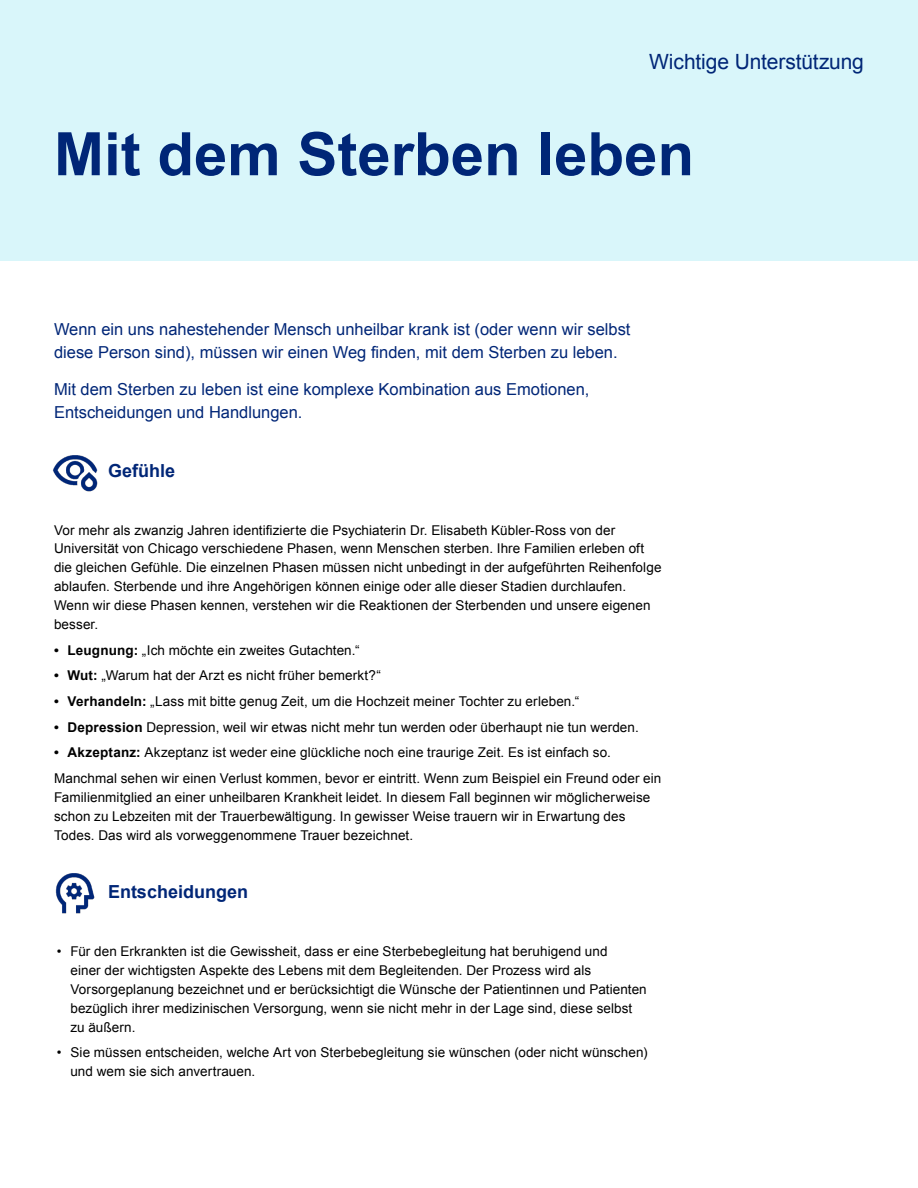
<style>
.page{position:relative;width:918px;height:1188px;background:#fff}
.page>*{position:absolute;margin:0;border:0;box-sizing:border-box;transform-origin:0 0}
.Arial-Headline{font:700 60px "Arial";color:#002677}
.Product_label_-_Right_aligned{font:21px "Arial";letter-spacing:-.005em;color:#002677}
.Arial-Subhead{font:700 18px "Arial";color:#002677}
.Intro-Arial{font:16.5px/23.1px "Arial";color:#002677}
.Body{font:13.5px/18.9px "Arial";letter-spacing:.005em;color:#000}
.s1{font-weight:700}
</style>
<div class="page">
<div style="left:0;top:0;width:918px;height:261px;background:#d9f6fa"></div>
<img style="left:52px;top:455px;width:46px;height:37px">
<img style="left:55px;top:873px;width:40px;height:41px">
<p class="Product_label_-_Right_aligned" style="left:649px;top:48px;width:216px">Wichtige Unterstützung</p>
<p class="Arial-Headline" style="left:54px;top:115px;width:642px">Mit dem Sterben leben</p>
<p class="Intro-Arial" style="left:54px;top:318px;width:578px">Wenn ein uns nahestehender Mensch unheilbar krank ist (oder wenn wir selbst diese Person sind), müssen wir einen Weg finden, mit dem Sterben zu leben.</p>
<p class="Intro-Arial" style="left:54px;top:378px;width:537px">Mit dem Sterben zu leben ist eine komplexe Kombination aus Emotionen,<br>Entscheidungen und Handlungen.</p>
<p class="Arial-Subhead" style="left:108px;top:459px;width:69px">Gefühle</p>
<p class="Body" style="left:54px;top:520px;width:609px">Vor mehr als zwanzig Jahren identifizierte die Psychiaterin Dr. Elisabeth Kübler-Ross von der Universität von Chicago verschiedene Phasen, wenn Menschen sterben. Ihre Familien erleben oft die gleichen Gefühle. Die einzelnen Phasen müssen nicht unbedingt in der aufgeführten Reihenfolge ablaufen. Sterbende und ihre Angehörigen können einige oder alle dieser Stadien durchlaufen.<br>Wenn wir diese Phasen kennen, verstehen wir die Reaktionen der Sterbenden und unsere eigenen besser.</p>
<p class="Body" style="left:54px;top:641px;width:307px"><span class="s1">• Leugnung:</span> „Ich möchte ein zweites Gutachten.“</p>
<p class="Body" style="left:54px;top:666px;width:329px"><span class="s1">• Wut:</span> „Warum hat der Arzt es nicht früher bemerkt?“</p>
<p class="Body" style="left:54px;top:692px;width:527px"><span class="s1">• Verhandeln:</span> „Lass mit bitte genug Zeit, um die Hochzeit meiner Tochter zu erleben.“</p>
<p class="Body" style="left:54px;top:718px;width:586px"><span class="s1">• Depression</span> Depression, weil wir etwas nicht mehr tun werden oder überhaupt nie tun werden.</p>
<p class="Body" style="left:54px;top:743px;width:558px"><span class="s1">• Akzeptanz:</span> Akzeptanz ist weder eine glückliche noch eine traurige Zeit. Es ist einfach so.</p>
<p class="Body" style="left:54px;top:769px;width:609px">Manchmal sehen wir einen Verlust kommen, bevor er eintritt. Wenn zum Beispiel ein Freund oder ein Familienmitglied an einer unheilbaren Krankheit leidet. In diesem Fall beginnen wir möglicherweise schon zu Lebzeiten mit der Trauerbewältigung. In gewisser Weise trauern wir in Erwartung des Todes. Das wird als vorweggenommene Trauer bezeichnet.</p>
<p class="Arial-Subhead" style="left:108px;top:880px;width:142px">Entscheidungen</p>
<p class="Body" style="left:70px;top:942px;width:578px;text-indent:-14px">• Für den Erkrankten ist die Gewissheit, dass er eine Sterbebegleitung hat beruhigend und<br>einer der wichtigsten Aspekte des Lebens mit dem Begleitenden. Der Prozess wird als Vorsorgeplanung bezeichnet und er berücksichtigt die Wünsche der Patientinnen und Patienten bezüglich ihrer medizinischen Versorgung, wenn sie nicht mehr in der Lage sind, diese selbst zu äußern.</p>
<p class="Body" style="left:70px;top:1043px;width:579px;text-indent:-14px">• Sie müssen entscheiden, welche Art von Sterbebegleitung sie wünschen (oder nicht wünschen) und wem sie sich anvertrauen.</p>
</div>
